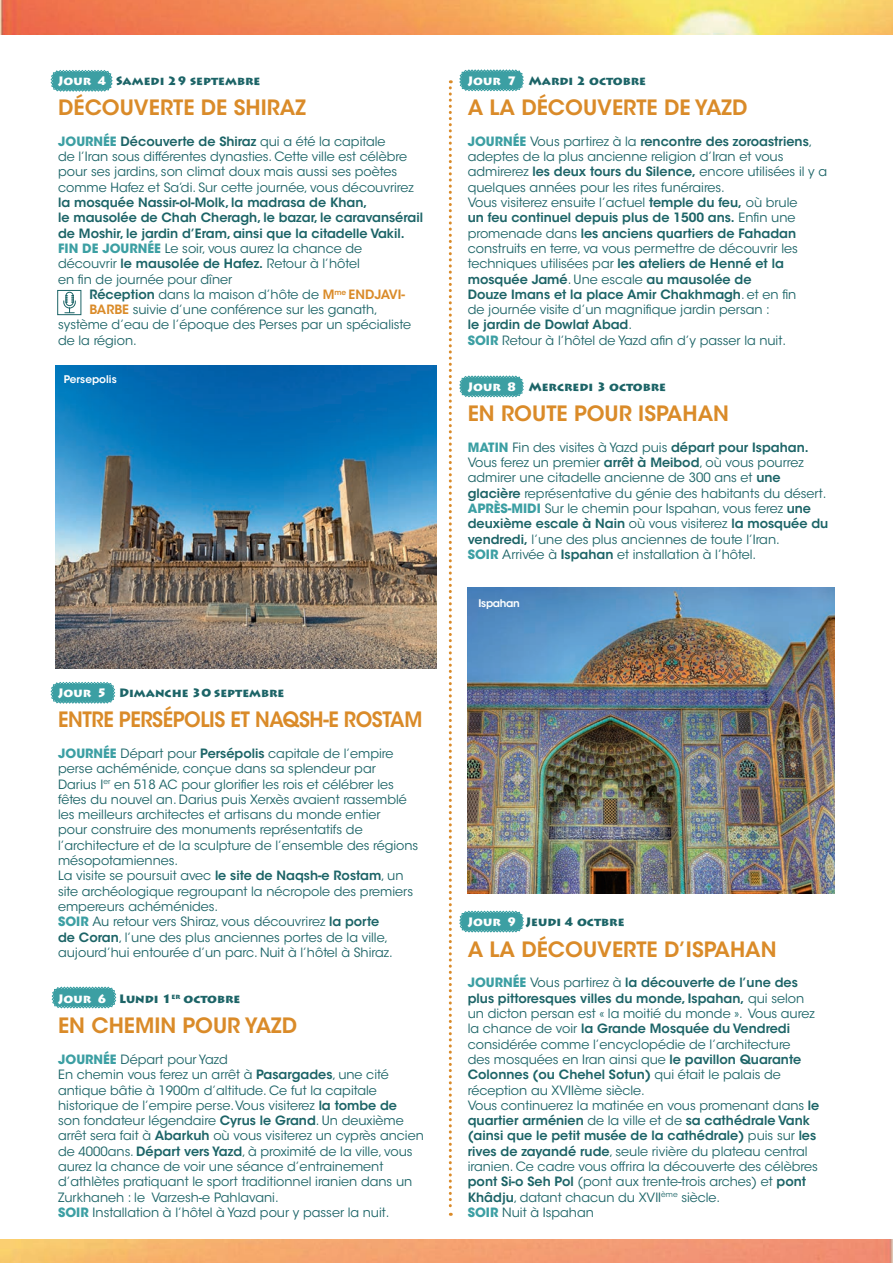
<style>
.page{position:relative;width:893px;height:1263px;background:#fff}
.page>*{position:absolute;margin:0;border:0;box-sizing:border-box;transform-origin:0 0}
.t1{font:600 21px "ITC Avant Garde Std";color:#da8b29}
.t2{font:600 21px "ITC Avant Garde Std";letter-spacing:-.02em;color:#da8b29;scale:.93 1}
.t3{font:12.75px/15.3px "ITC Avant Garde Std";color:#1c6467}
.t4{font:900 12px "Lithos Pro";color:#1c6467}
.t5{font:600 10.5px "ITC Avant Garde Std";color:#fff}
.t6{font:600 10.5px "ITC Avant Garde Std";letter-spacing:-.03em;color:#fff}
.s1{color:#fff}
.s2{font-weight:700;color:#3c9fa3}
.s3{font-weight:600}
.s4{font-weight:600;color:#da8b29}
</style>
<div class="page">
<svg style="left:51px;top:70px;width:61px;height:21px"></svg>
<svg style="left:459px;top:70px;width:65px;height:21px"></svg>
<svg style="left:459px;top:376px;width:65px;height:21px"></svg>
<svg style="left:459px;top:911px;width:65px;height:21px"></svg>
<svg style="left:51px;top:682px;width:64px;height:21px"></svg>
<svg style="left:52px;top:987px;width:64px;height:21px"></svg>
<img style="left:0;top:0;width:893px;height:34px">
<img style="left:0;top:1239px;width:893px;height:24px">
<svg style="left:63px;top:292px;width:13px;height:21px"></svg>
<div style="left:57px;top:290px;width:24px;height:25px;border:1px solid #1c6467"></div>
<img style="left:55px;top:365px;width:382px;height:304px">
<img style="left:468px;top:587px;width:367px;height:306px">
<svg style="left:449px;top:80px;width:3px;height:1136px"></svg>
<p class="t4" style="left:58px;top:73px;width:204px"><span class="s1">Jour 4</span> Samedi 29 septembre</p>
<p class="t1" style="left:58px;top:94px;width:249px">DÉCOUVERTE DE SHIRAZ</p>
<p class="t3" style="left:58px;top:134px;width:366px"><span class="s2">JOURNÉE</span> <span class="s3">Découverte de Shiraz</span> qui a été la capitale<br>de l’Iran sous différentes dynasties. Cette ville est célèbre pour ses jardins, son climat doux mais aussi ses poètes comme Hafez et Sa’di. Sur cette journée, vous découvrirez <span class="s3">la mosquée Nassir-ol-Molk, la madrasa de Khan,<br>le mausolée de Chah Cheragh, le bazar, le caravansérail de Moshir, le jardin d’Eram, ainsi que la citadelle Vakil.</span></p>
<p class="t3" style="left:58px;top:241px;width:306px"><span class="s2">FIN DE JOURNÉE</span> Le soir, vous aurez la chance de découvrir <span class="s3">le mausolée de Hafez.</span> Retour à l’hôtel en fin de journée pour dîner</p>
<p class="t3" style="left:89px;top:287px;width:317px"><span class="s3">Réception</span> dans la maison d’hôte de <span class="s4">M</span><sup>me</sup> <span class="s4">ENDJAVI-</span></p>
<p class="t3" style="left:89px;top:302px;width:290px"><span class="s4">BARBE</span> suivie d’une conférence sur les ganath,</p>
<p class="t3" style="left:58px;top:317px;width:355px">système d’eau de l’époque des Perses par un spécialiste</p>
<p class="t3" style="left:58px;top:333px;width:80px">de la région.</p>
<p class="t5" style="left:64px;top:372px;width:54px">Persepolis</p>
<p class="t4" style="left:58px;top:685px;width:228px"><span class="s1">Jour 5</span> Dimanche 30 septembre</p>
<p class="t2" style="left:58px;top:706px;width:393px">ENTRE PERSÉPOLIS ET NAQSH-E ROSTAM</p>
<p class="t3" style="left:58px;top:746px;width:362px"><span class="s2">JOURNÉE</span> Départ pour <span class="s3">Persépolis</span> capitale de l’empire perse achéménide, conçue dans sa splendeur par<br>Darius I<sup>er</sup> en 518 AC pour glorifier les rois et célébrer les fêtes du nouvel an. Darius puis Xerxès avaient rassemblé les meilleurs architectes et artisans du monde entier<br>pour construire des monuments représentatifs de l’architecture et de la sculpture de l’ensemble des régions mésopotamiennes.</p>
<p class="t3" style="left:58px;top:868px;width:356px">La visite se poursuit avec <span class="s3">le site de Naqsh-e Rostam</span>, un site archéologique regroupant la nécropole des premiers empereurs achéménides.</p>
<p class="t3" style="left:58px;top:914px;width:336px"><span class="s2">SOIR</span> Au retour vers Shiraz, vous découvrirez <span class="s3">la porte de Coran</span>, l’une des plus anciennes portes de la ville, aujourd’hui entourée d’un parc. Nuit à l’hôtel à Shiraz.</p>
<p class="t4" style="left:58px;top:991px;width:184px"><span class="s1">Jour 6</span> Lundi 1<sup>er</sup> octobre</p>
<p class="t1" style="left:58px;top:1012px;width:241px">EN CHEMIN POUR YAZD</p>
<p class="t3" style="left:58px;top:1052px;width:171px"><span class="s2">JOURNÉE</span> Départ pour Yazd</p>
<p class="t3" style="left:58px;top:1067px;width:367px">En chemin vous ferez un arrêt à <span class="s3">Pasargades</span>, une cité antique bâtie à 1900m d’altitude. Ce fut la capitale historique de l’empire perse. Vous visiterez <span class="s3">la tombe de<br></span>son fondateur légendaire <span class="s3">Cyrus le Grand</span>. Un deuxième arrêt sera fait à <span class="s3">Abarkuh</span> où vous visiterez un cyprès ancien de 4000ans. <span class="s3">Départ vers Yazd</span>, à proximité de la ville, vous aurez la chance de voir une séance d’entrainement d’athlètes pratiquant le sport traditionnel iranien dans un Zurkhaneh : le Varzesh-e Pahlavani.</p>
<p class="t3" style="left:58px;top:1205px;width:333px"><span class="s2">SOIR</span> Installation à l’hôtel à Yazd pour y passer la nuit.</p>
<p class="t4" style="left:468px;top:73px;width:180px"><span class="s1">Jour 7</span> Mardi 2 octobre</p>
<p class="t1" style="left:468px;top:94px;width:281px">A LA DÉCOUVERTE DE YAZD</p>
<p class="t3" style="left:468px;top:134px;width:361px"><span class="s2">JOURNÉE</span> Vous partirez à la <span class="s3">rencontre des zoroastriens</span>, adeptes de la plus ancienne religion d’Iran et vous admirerez <span class="s3">les deux tours du Silence,</span> encore utilisées il y a quelques années pour les rites funéraires.</p>
<p class="t3" style="left:468px;top:195px;width:332px">Vous visiterez ensuite l’actuel <span class="s3">temple du feu,</span> où brule <span class="s3">un feu continuel depuis plus de 1500 ans.</span> Enfin une promenade dans <span class="s3">les anciens quartiers de Fahadan </span>construits en terre, va vous permettre de découvrir les techniques utilisées par <span class="s3">les ateliers de Henné et la mosquée Jamé</span>. Une escale <span class="s3">au mausolée de<br>Douze Imans et la place Amir Chakhmagh</span>. et en fin de journée visite d’un magnifique jardin persan :<br><span class="s3">le jardin de Dowlat Abad</span>.</p>
<p class="t3" style="left:468px;top:333px;width:320px"><span class="s2">SOIR</span> Retour à l’hôtel de Yazd afin d’y passer la nuit.</p>
<p class="t4" style="left:468px;top:379px;width:200px"><span class="s1">Jour 8</span> Mercredi 3 octobre</p>
<p class="t1" style="left:468px;top:400px;width:263px">EN ROUTE POUR ISPAHAN</p>
<p class="t3" style="left:468px;top:440px;width:342px"><span class="s2">MATIN</span> Fin des visites à Yazd puis <span class="s3">départ pour Ispahan.</span></p>
<p class="t3" style="left:468px;top:455px;width:360px">Vous ferez un premier <span class="s3">arrêt à Meibod</span>, où vous pourrez admirer une citadelle ancienne de 300 ans et <span class="s3">une glacière</span> représentative du génie des habitants du désert.</p>
<p class="t3" style="left:468px;top:501px;width:362px"><span class="s2">APRÈS-MIDI</span> Sur le chemin pour Ispahan, vous ferez <span class="s3">une deuxième escale à Nain</span> où vous visiterez <span class="s3">la mosquée du vendredi,</span> l’une des plus anciennes de toute l’Iran.</p>
<p class="t3" style="left:468px;top:547px;width:290px"><span class="s2">SOIR</span> Arrivée à <span class="s3">Ispahan</span> et installation à l’hôtel.</p>
<p class="t6" style="left:479px;top:596px;width:43px">Ispahan</p>
<p class="t4" style="left:468px;top:914px;width:158px"><span class="s1">Jour 9</span> Jeudi 4 octbre</p>
<p class="t1" style="left:468px;top:936px;width:310px">A LA DÉCOUVERTE D’ISPAHAN</p>
<p class="t3" style="left:468px;top:975px;width:348px"><span class="s2">JOURNÉE</span> Vous partirez à <span class="s3">la découverte de l’une des plus pittoresques villes du monde, Ispahan,</span> qui selon un dicton persan est « la moitié du monde ». Vous aurez la chance de voir <span class="s3">la Grande Mosquée du Vendredi </span>considérée comme l’encyclopédie de l’architecture des mosquées en Iran ainsi que <span class="s3">le pavillon Quarante Colonnes (ou Chehel Sotun)</span> qui était le palais de réception au XVIIème siècle.</p>
<p class="t3" style="left:468px;top:1098px;width:353px">Vous continuerez la matinée en vous promenant dans <span class="s3">le quartier arménien</span> de la ville et de <span class="s3">sa cathédrale Vank (ainsi que le petit musée de la cathédrale)</span> puis sur <span class="s3">les rives de zayandé rude</span>, seule rivière du plateau central iranien. Ce cadre vous offrira la découverte des célèbres <span class="s3">pont Si-o Seh Pol</span> (pont aux trente-trois arches) et <span class="s3">pont Khâdju</span>, datant chacun du XVII<sup>ème</sup> siècle.</p>
<p class="t3" style="left:468px;top:1205px;width:128px"><span class="s2">SOIR</span> Nuit à Ispahan</p>
</div>
